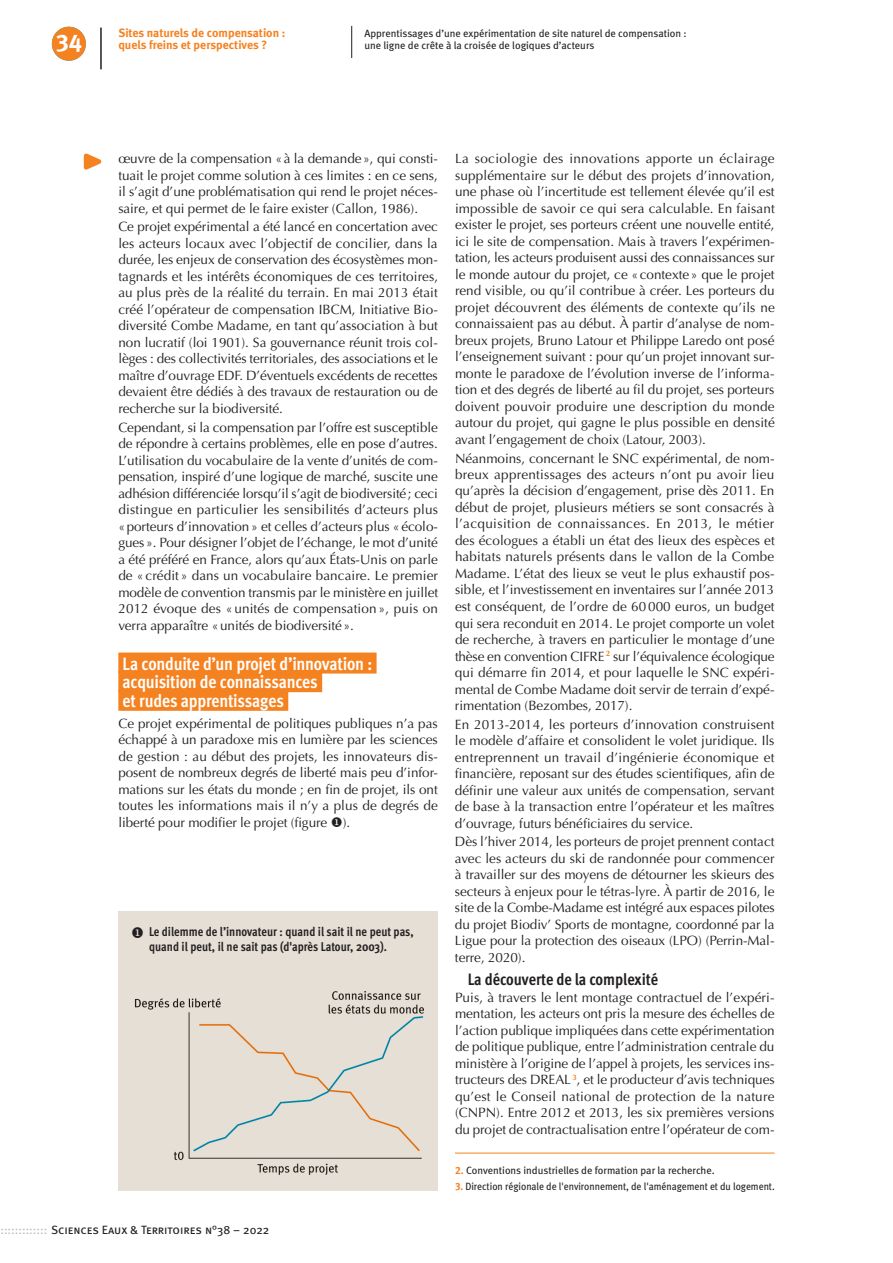
<style>
.page{position:relative;width:893px;height:1263px;background:#fff}
.page>*{position:absolute;margin:0;border:0;box-sizing:border-box;transform-origin:0 0}
.t1{font:24px "Meta Bold Caps Expert";color:#fff}
.t2{font:700 18px "Meta Cond OT";letter-spacing:-.015em;color:#fff}
.t3{font:700 16.5px "Meta Cond OT";color:#231f20}
.t4{font:13.5px/16.5px "Optima";letter-spacing:-.005em;color:#231f20;text-align:justify}
.titre_figure{font:700 12.75px/15px "Meta Cond OT";color:#231f20}
.t5{font:700 12px/12px "Meta";color:#f58220}
.t6{font:12px "Meta Book Caps";color:#231f20}
.roulette_article{font:10.5px/12px "Meta Book LF";color:#231f20}
.coordonnées{font:10.5px "Meta Book LF";color:#231f20;scale:.93 1}
.coordonnées-2{font:10.5px "Meta Book LF";color:#231f20}
.s1{font-family:"Meta Bold LF";color:#f58220}
.s2{color:#bcbdc0}
</style>
<div class="page">
<div style="left:118px;top:911px;width:320px;height:280px;background:#e5dfd6"></div>
<div style="left:118px;top:652px;width:259px;height:21px;background:#f58220"></div>
<div style="left:118px;top:671px;width:204px;height:21px;background:#f58220"></div>
<div style="left:118px;top:690px;width:170px;height:21px;background:#f58220"></div>
<svg style="left:83px;top:153px;width:19px;height:17px"></svg>
<hr style="left:351px;top:26px;width:1px;height:32px;background:#231f20">
<hr style="left:455px;top:1153px;width:320px;height:1px;background:#f58220">
<img style="left:135px;top:991px;width:288px;height:183px">
<div style="left:52px;top:27px;width:34px;height:34px;background:#f58220;border-radius:50%"></div>
<hr style="left:101px;top:28px;width:1px;height:41px;background:#231f20">
<h1 class="t1" style="left:56px;top:28px;width:27px">34</h1>
<p class="t5" style="left:118px;top:26px;width:169px">Sites naturels de compensation : quels freins et perspectives ?</p>
<p class="roulette_article" style="left:364px;top:27px;width:324px">Apprentissages d’une expérimentation de site naturel de compensation : une ligne de crête à la croisée de logiques d’acteurs</p>
<p class="t4" style="left:118px;top:151px;width:321px">œuvre de la compensation « à la demande», qui consti&shy;tuait le projet comme solution à ces limites : en ce sens, il s’agit d’une problématisation qui rend le projet néces&shy;saire, et qui permet de le faire exister (Callon, 1986).</p>
<p class="t4" style="left:118px;top:219px;width:321px">Ce projet expérimental a été lancé en concertation avec les acteurs locaux avec l’objectif de concilier, dans la durée, les enjeux de conservation des écosystèmes mon&shy;tagnards et les intérêts économiques de ces territoires, au plus près de la réalité du terrain. En mai 2013 était créé l’opérateur de compensation IBCM, Initiative Bio&shy;diversité Combe Madame, en tant qu’association à but non lucratif (loi 1901). Sa gouvernance réunit trois col&shy;lèges : des collectivités territoriales, des associations et le maître d’ouvrage EDF. D’éventuels excédents de recettes devaient être dédiés à des travaux de restauration ou de recherche sur la biodiversité.</p>
<p class="t4" style="left:118px;top:419px;width:321px">Cependant, si la compensation par l’offre est susceptible de répondre à certains problèmes, elle en pose d’autres.<br>L’utilisation du vocabulaire de la vente d’unités de com&shy;pensation, inspiré d’une logique de marché, suscite une adhésion différenciée lorsqu’il s’agit de biodiversité; ceci distingue en particulier les sensibilités d’acteurs plus «porteurs d’innovation» et celles d’acteurs plus «écolo&shy;gues». Pour désigner l’objet de l’échange, le mot d’unité a été préféré en France, alors qu’aux États-Unis on parle de « crédit » dans un vocabulaire bancaire. Le premier modèle de convention transmis par le ministère en juillet 2012 évoque des « unités de compensation », puis on verra apparaître «unités de biodiversité».</p>
<h1 class="t2" style="left:123px;top:652px;width:251px">La conduite d’un projet d’innovation :</h1>
<h1 class="t2" style="left:123px;top:670px;width:197px">acquisition de connaissances</h1>
<h1 class="t2" style="left:123px;top:689px;width:163px">et rudes apprentissages</h1>
<p class="t4" style="left:118px;top:715px;width:321px">Ce projet expérimental de politiques publiques n’a pas échappé à un paradoxe mis en lumière par les sciences de gestion : au début des projets, les innovateurs dis&shy;posent de nombreux degrés de liberté mais peu d’infor&shy;mations sur les états du monde ; en fin de projet, ils ont toutes les informations mais il n’y a plus de degrés de liberté pour modifier le projet (figure ◆).</p>
<p class="titre_figure" style="left:149px;top:924px;width:266px;text-indent:-18px">◆ Le dilemme de l’innovateur : quand il sait il ne peut pas, quand il peut, il ne sait pas (d'après Latour, 2003).</p>
<p class="t4" style="left:455px;top:151px;width:321px">La sociologie des innovations apporte un éclairage supplémentaire sur le début des projets d’innovation, une phase où l’incertitude est tellement élevée qu’il est impossible de savoir ce qui sera calculable. En faisant exister le projet, ses porteurs créent une nouvelle entité, ici le site de compensation. Mais à travers l’expérimen&shy;tation, les acteurs produisent aussi des connaissances sur le monde autour du projet, ce «contexte» que le projet rend visible, ou qu’il contribue à créer. Les porteurs du projet découvrent des éléments de contexte qu’ils ne connaissaient pas au début. À partir d’analyse de nom&shy;breux projets, Bruno Latour et Philippe Laredo ont posé l’enseignement suivant : pour qu’un projet innovant sur&shy;monte le paradoxe de l’évolution inverse de l’informa&shy;tion et des degrés de liberté au fil du projet, ses porteurs doivent pouvoir produire une description du monde autour du projet, qui gagne le plus possible en densité avant l’engagement de choix (Latour, 2003).</p>
<p class="t4" style="left:455px;top:450px;width:321px">Néanmoins, concernant le SNC expérimental, de nom&shy;breux apprentissages des acteurs n’ont pu avoir lieu qu’après la décision d’engagement, prise dès 2011. En début de projet, plusieurs métiers se sont consacrés à l’acquisition de connaissances. En 2013, le métier des écologues a établi un état des lieux des espèces et habitats naturels présents dans le vallon de la Combe Madame. L’état des lieux se veut le plus exhaustif pos&shy;sible, et l’investissement en inventaires sur l’année 2013 est conséquent, de l’ordre de 60 000 euros, un budget qui sera reconduit en 2014. Le projet comporte un volet de recherche, à travers en particulier le montage d’une thèse en convention CIFRE <sup>2</sup> sur l’équivalence écologique qui démarre fin 2014, et pour laquelle le SNC expéri&shy;mental de Combe Madame doit servir de terrain d’expé&shy;rimentation (Bezombes, 2017).</p>
<p class="t4" style="left:455px;top:716px;width:321px">En 2013-2014, les porteurs d’innovation construisent le modèle d’affaire et consolident le volet juridique. Ils entreprennent un travail d’ingénierie économique et financière, reposant sur des études scientifiques, afin de définir une valeur aux unités de compensation, servant de base à la transaction entre l’opérateur et les maîtres d’ouvrage, futurs bénéficiaires du service.</p>
<p class="t4" style="left:455px;top:834px;width:321px">Dès l’hiver 2014, les porteurs de projet prennent contact avec les acteurs du ski de randonnée pour commencer à travailler sur des moyens de détourner les skieurs des secteurs à enjeux pour le tétras-lyre. À partir de 2016, le site de la Combe-Madame est intégré aux espaces pilotes du projet Biodiv’ Sports de montagne, coordonné par la Ligue pour la protection des oiseaux (LPO) (Perrin-Mal&shy;terre, 2020).</p>
<h2 class="t3" style="left:468px;top:969px;width:192px">La découverte de la complexité</h2>
<p class="t4" style="left:455px;top:989px;width:321px">Puis, à travers le lent montage contractuel de l’expéri&shy;mentation, les acteurs ont pris la mesure des échelles de l’action publique impliquées dans cette expérimentation de politique publique, entre l’administration centrale du ministère à l’origine de l’appel à projets, les services ins&shy;tructeurs des DREAL <sup>3</sup>, et le producteur d’avis techniques qu’est le Conseil national de protection de la nature (CNPN). Entre 2012 et 2013, les six premières versions du projet de contractualisation entre l’opérateur de com-</p>
<p class="coordonnées-2" style="left:455px;top:1164px;width:261px"><span class="s1">2.</span> Conventions industrielles de formation par la recherche.</p>
<p class="coordonnées" style="left:455px;top:1180px;width:345px"><span class="s1">3.</span> Direction régionale de l'environnement, de l'aménagement et du logement.</p>
<p class="t6" style="left:0;top:1223px;width:270px"><span class="s2">:::::::::::::</span> Sciences Eaux &amp; Territoires n°38 – 2022</p>
</div>
